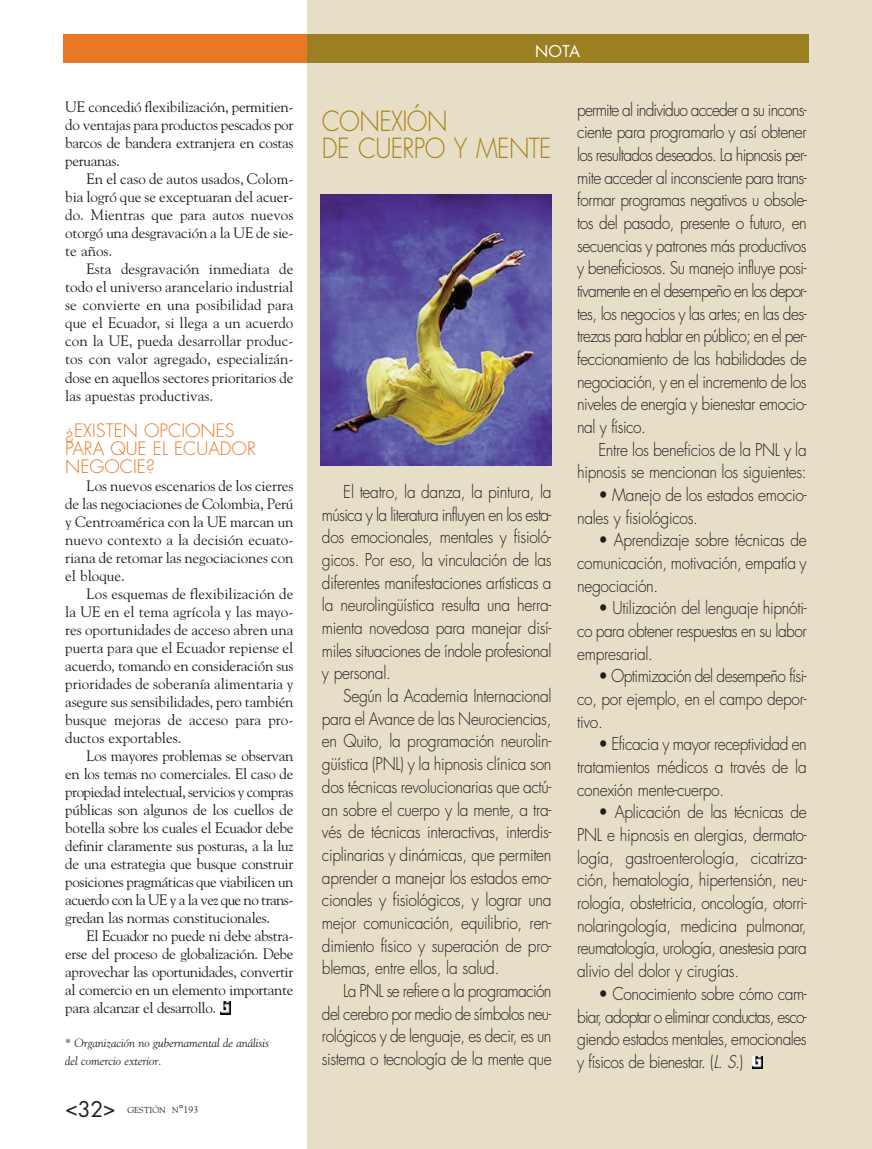
<style>
.page{position:relative;width:872px;height:1149px;background:#fff}
.page>*{position:absolute;margin:0;border:0;box-sizing:border-box;transform-origin:0 0}
.t1{font:300 27px/27px "Futura";letter-spacing:-.025em;color:#ab8318;scale:.9 1}
.t2{font:21px "Futura";color:#231f20}
.t3{font:300 18px/18px "Futura";color:#e97824}
.t4{font:300 17.25px/22.6px "Futura";letter-spacing:-.02em;color:#231f20;text-align:justify;scale:.9 1}
.t5{font:15.75px "Futura";color:#fff}
.t6{font:15px/18px "Goudy Std";letter-spacing:-.015em;color:#231f20;text-align:justify}
.t7{font:italic 12px/18px "Goudy Std";color:#231f20}
.t8{font:8.7px "Goudy Std";color:#231f20}
.s1{font-size:11.55px}
.s2{font-size:9.75px}
.s3{font-style:italic}
</style>
<div class="page">
<div style="left:307px;top:0;width:565px;height:1148px;background:#e6dec6"></div>
<div style="left:64px;top:34px;width:243px;height:29px;background:#e97824"></div>
<div style="left:307px;top:34px;width:501px;height:29px;background:#9b7f23"></div>
<svg style="left:221px;top:1001px;width:10px;height:12px"></svg>
<svg style="left:752px;top:1056px;width:10px;height:12px"></svg>
<img style="left:320px;top:195px;width:231px;height:270px">
<p class="t6" style="left:65px;top:98px;width:230px">UE concedió flexibilización, permitien&shy;do ventajas para productos pescados por barcos de bandera extranjera en costas peruanas.</p>
<p class="t6" style="left:65px;top:170px;width:230px;text-indent:21px">En el caso de autos usados, Colom&shy;bia logró que se exceptuaran del acuer&shy;do. Mientras que para autos nuevos otorgó una desgravación a la UE de sie&shy;te años.</p>
<p class="t6" style="left:65px;top:260px;width:230px;text-indent:21px">Esta desgravación inmediata de todo el universo arancelario industrial se convierte en una posibilidad para que el Ecuador, si llega a un acuerdo con la UE, pueda desarrollar produc&shy;tos con valor agregado, especializán&shy;dose en aquellos sectores prioritarios de las apuestas productivas.</p>
<p class="t3" style="left:65px;top:422px;width:192px">¿EXISTEN OPCIONES<br>PARA QUE EL ECUADOR<br>NEGOCIE?</p>
<p class="t6" style="left:65px;top:476px;width:230px;text-indent:21px">Los nuevos escenarios de los cierres de las negociaciones de Colombia, Perú y Centroamérica con la UE marcan un nuevo contexto a la decisión ecuato&shy;riana de retomar las negociaciones con el bloque.</p>
<p class="t6" style="left:65px;top:584px;width:230px;text-indent:21px">Los esquemas de flexibilización de la UE en el tema agrícola y las mayo&shy;res oportunidades de acceso abren una puerta para que el Ecuador repiense el acuerdo, tomando en consideración sus prioridades de soberanía alimentaria y asegure sus sensibilidades, pero también busque mejoras de acceso para pro&shy;ductos exportables.</p>
<p class="t6" style="left:65px;top:746px;width:230px;text-indent:21px">Los mayores problemas se observan en los temas no comerciales. El caso de propiedad intelectual, servicios y compras públicas son algunos de los cuellos de botella sobre los cuales el Ecuador debe definir claramente sus posturas, a la luz de una estrategia que busque construir posiciones pragmáticas que viabilicen un acuerdo con la UE y a la vez que no trans&shy;gredan las normas constitucionales.</p>
<p class="t6" style="left:65px;top:926px;width:230px;text-indent:21px">El Ecuador no puede ni debe abstra&shy;erse del proceso de globalización. Debe aprovechar las oportunidades, convertir al comercio en un elemento importante para alcanzar el desarrollo.</p>
<p class="t7" style="left:65px;top:1033px;width:205px">* Organización no gubernamental de análisis del comercio exterior.</p>
<p class="t2" style="left:65px;top:1098px;width:52px">&lt;32&gt;</p>
<p class="t8" style="left:127px;top:1104px;width:72px">GESTióN N<span class="s1">°</span><span class="s2">193</span></p>
<p class="t5" style="left:535px;top:44px;width:47px">NOTA</p>
<h1 class="t1" style="left:322px;top:110px;width:257px">CONEXIÓN<br>DE CUERPO Y MENTE</h1>
<p class="t4" style="left:322px;top:482px;width:257px;text-indent:21px">El teatro, la danza, la pintura, la música y la literatura influyen en los esta&shy;dos emocionales, mentales y fisioló&shy;gicos. Por eso, la vinculación de las diferentes manifestaciones artísticas a la neurolingüística resulta una herra&shy;mienta novedosa para manejar disí&shy;miles situaciones de índole profesional y personal.</p>
<p class="t4" style="left:322px;top:685px;width:257px;text-indent:21px">Según la Academia Internacional para el Avance de las Neurociencias, en Quito, la programación neurolin&shy;güística (PNL) y la hipnosis clínica son dos técnicas revolucionarias que actú&shy;an sobre el cuerpo y la mente, a tra&shy;vés de técnicas interactivas, interdis&shy;ciplinarias y dinámicas, que permiten aprender a manejar los estados emo&shy;cionales y fisiológicos, y lograr una mejor comunicación, equilibrio, ren&shy;dimiento físico y superación de pro&shy;blemas, entre ellos, la salud.</p>
<p class="t4" style="left:322px;top:980px;width:257px;text-indent:21px">La PNL se refiere a la programación del cerebro por medio de símbolos neu&shy;rológicos y de lenguaje, es decir, es un sistema o tecnología de la mente que</p>
<p class="t4" style="left:577px;top:99px;width:257px">permite al individuo acceder a su incons&shy;ciente para programarlo y así obtener los resultados deseados. La hipnosis per&shy;mite acceder al inconsciente para trans&shy;formar programas negativos u obsole&shy;tos del pasado, presente o futuro, en secuencias y patrones más productivos y beneficiosos. Su manejo influye posi&shy;tivamente en el desempeño en los depor&shy;tes, los negocios y las artes; en las des&shy;trezas para hablar en público; en el per&shy;feccionamiento de las habilidades de negociación, y en el incremento de los niveles de energía y bienestar emocio&shy;nal y físico.</p>
<p class="t4" style="left:577px;top:439px;width:257px;text-align:right">Entre los beneficios de la PNL y la hipnosis se mencionan los siguientes:</p>
<p class="t4" style="left:577px;top:485px;width:257px;text-indent:21px">• Manejo de los estados emocio&shy;nales y fisiológicos.</p>
<p class="t4" style="left:577px;top:530px;width:257px;text-indent:21px">• Aprendizaje sobre técnicas de comunicación, motivación, empatía y negociación.</p>
<p class="t4" style="left:577px;top:598px;width:257px;text-indent:21px">• Utilización del lenguaje hipnóti&shy;co para obtener respuestas en su labor empresarial.</p>
<p class="t4" style="left:577px;top:666px;width:257px;text-indent:21px">• Optimización del desempeño físi&shy;co, por ejemplo, en el campo depor&shy;tivo.</p>
<p class="t4" style="left:577px;top:734px;width:257px;text-indent:21px">• Eficacia y mayor receptividad en tratamientos médicos a través de la conexión mente-cuerpo.</p>
<p class="t4" style="left:577px;top:802px;width:257px;text-indent:21px">• Aplicación de las técnicas de PNL e hipnosis en alergias, dermato&shy;logía, gastroenterología, cicatriza&shy;ción, hematología, hipertensión, neu&shy;rología, obstetricia, oncología, otorri&shy;nolaringología, medicina pulmonar, reumatología, urología, anestesia para alivio del dolor y cirugías.</p>
<p class="t4" style="left:577px;top:983px;width:257px;text-indent:21px">• Conocimiento sobre cómo cam&shy;biar, adoptar o eliminar conductas, esco&shy;giendo estados mentales, emocionales y físicos de bienestar. (<span class="s3">L.S.</span>)</p>
</div>
